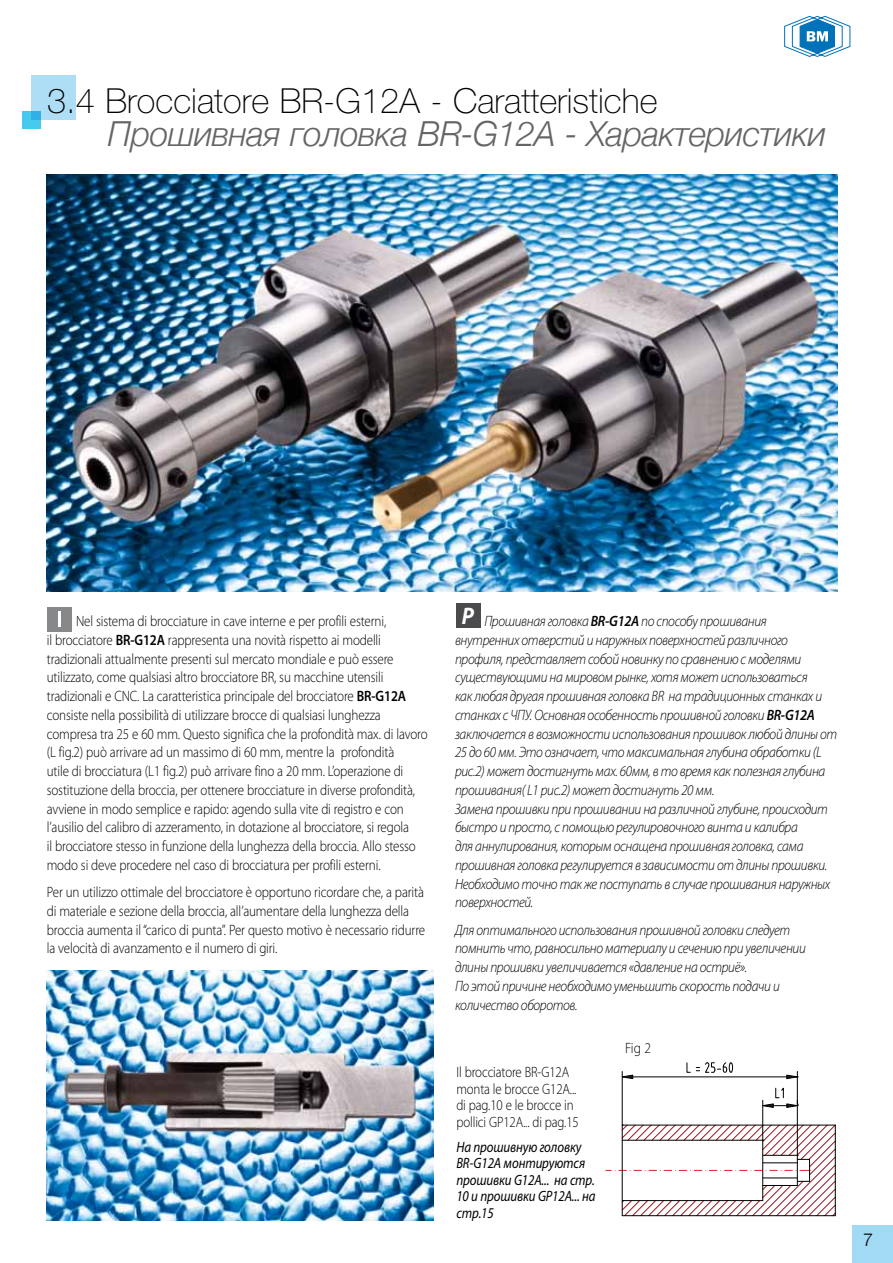
<style>
.page{position:relative;width:893px;height:1263px;background:#fff}
.page>*{position:absolute;margin:0;border:0;box-sizing:border-box;transform-origin:0 0}
.t1{font:italic 300 34.5px "Helvetica Neue";letter-spacing:-.015em;color:#646567}
.t2{font:100 34.5px "Helvetica Neue";color:#000}
.t3{font:italic 700 24px "Myriad Pro";color:#fff;scale:.9 1}
.t4{font:300 18px "Helvetica Neue";color:#000}
.t5{font:300 15px/18.8px "Myriad Pro";letter-spacing:-.01em;color:#000;scale:.87 1}
.t6{font:italic 300 15px/18.8px "Myriad Pro";letter-spacing:-.025em;color:#000;scale:.9 1}
.t7{font:italic 15px/16.5px "Myriad Pro";letter-spacing:-.01em;color:#000;scale:.86 1}
.t8{font:300 15px/16.5px "Myriad Pro";letter-spacing:-.01em;color:#000;scale:.86 1}
.t9{font:300 15px "Myriad Pro";letter-spacing:-.01em;color:#000;scale:.9 1}
.s1{font-weight:600}
</style>
<div class="page">
<svg style="left:784px;top:16px;width:67px;height:41px"></svg>
<div style="left:852px;top:1225px;width:41px;height:38px;background:#a2daf4"></div>
<div style="left:31px;top:76px;width:45px;height:44px;background:#addef5"></div>
<svg style="left:23px;top:111px;width:18px;height:18px"></svg>
<img style="left:47px;top:174px;width:791px;height:417px">
<div style="left:47px;top:607px;width:25px;height:25px;background:#87888a"></div>
<hr style="left:58px;top:612px;width:3px;height:15px;background:#fff">
<hr style="left:622px;top:1071px;width:1px;height:54px;background:#000">
<hr style="left:797px;top:1071px;width:1px;height:33px;background:#000">
<hr style="left:633px;top:1076px;width:154px;height:1px;background:#000">
<svg style="left:621px;top:1075px;width:12px;height:4px"></svg>
<svg style="left:687px;top:1062px;width:46px;height:11px"></svg>
<svg style="left:786px;top:1075px;width:13px;height:4px"></svg>
<hr style="left:762px;top:1100px;width:1px;height:40px;background:#000">
<hr style="left:797px;top:1100px;width:1px;height:55px;background:#000">
<svg style="left:762px;top:1087px;width:37px;height:21px"></svg>
<svg style="left:606px;top:1125px;width:229px;height:91px"></svg>
<hr style="left:622px;top:1125px;width:213px;height:1px;background:#000">
<hr style="left:622px;top:1215px;width:213px;height:1px;background:#000">
<hr style="left:835px;top:1125px;width:1px;height:91px;background:#000">
<img style="left:47px;top:971px;width:386px;height:249px">
<div style="left:456px;top:603px;width:25px;height:25px;background:#4b4b4d"></div>
<h1 class="t2" style="left:47px;top:81px;width:612px">3.4 Brocciatore BR-G12A - Caratteristiche</h1>
<h1 class="t1" style="left:108px;top:113px;width:720px">Прошивная головка BR-G12A - Характеристики</h1>
<p class="t5" style="left:47px;top:612px;width:439px;text-indent:29px">Nel sistema di brocciature in cave interne e per profili esterni,<br>il brocciatore <span class="s1">BR-G12A</span> rappresenta una novità rispetto ai modelli tradizionali attualmente presenti sul mercato mondiale e può essere utilizzato, come qualsiasi altro brocciatore BR, su macchine utensili tradizionali e CNC. La caratteristica principale del brocciatore <span class="s1">BR-G12A </span>consiste nella possibilità di utilizzare brocce di qualsiasi lunghezza compresa tra 25 e 60 mm. Questo significa che la profondità max. di lavoro (L fig.2) può arrivare ad un massimo di 60 mm, mentre la profondità<br>utile di brocciatura (L1 fig.2) può arrivare fino a 20 mm. L’operazione di sostituzione della broccia, per ottenere brocciature in diverse profondità, avviene in modo semplice e rapido: agendo sulla vite di registro e con l’ausilio del calibro di azzeramento, in dotazione al brocciatore, si regola<br>il brocciatore stesso in funzione della lunghezza della broccia. Allo stesso modo si deve procedere nel caso di brocciatura per profili esterni.</p>
<p class="t5" style="left:47px;top:883px;width:437px">Per un utilizzo ottimale del brocciatore è opportuno ricordare che, a parità di materiale e sezione della broccia, all’aumentare della lunghezza della broccia aumenta il “carico di punta”. Per questo motivo è necessario ridurre la velocità di avanzamento e il numero di giri.</p>
<h2 class="t3" style="left:462px;top:601px;width:15px">P</h2>
<p class="t6" style="left:455px;top:612px;width:426px;text-indent:29px">Прошивная головка <span class="s1">BR-G12A</span> по способу прошивания<br>внутренних отверстий и наружных поверхностей различного профиля, представляет собой новинку по сравнению с моделями существующими на мировом рынке, хотя может использоваться<br>как любая другая прошивная головка BR на традиционных станках и станках с ЧПУ. Основная особенность прошивной головки <span class="s1">BR-G12A </span>заключается в возможности использования прошивок любой длины от 25 до 60 мм. Это означает, что максимальная глубина обработки (L рис.2) может достигнуть маx. 60мм, в то время как полезная глубина прошивания( L1 рис.2) может достигнуть 20 мм.<br>Замена прошивки при прошивании на различной глубине, происходит быстро и просто, с помощью регулировочного винта и калибра<br>для аннулирования, которым оснащена прошивная головка, сама прошивная головка регулируется в зависимости от длины прошивки.<br>Необходимо точно так же поступать в случае прошивания наружных поверхностей.</p>
<p class="t6" style="left:455px;top:921px;width:391px">Для оптимального использования прошивной головки следует помнить что, равносильно материалу и сечению при увеличении длины прошивки увеличивается «давление на остриё».<br>По этой причине необходимо уменьшить скорость подачи и количество оборотов.</p>
<p class="t9" style="left:625px;top:1040px;width:30px">Fig 2</p>
<p class="t8" style="left:456px;top:1064px;width:144px">Il brocciatore BR-G12A monta le brocce G12A... di pag.10 e le brocce in pollici GP12A... di pag.15</p>
<p class="t7" style="left:456px;top:1138px;width:163px">На прошивную головку<br>BR-G12A монтируются прошивки G12A... на стр.<br>10 и прошивки GP12A... на стр.15</p>
<p class="t4" style="left:863px;top:1228px;width:12px">7</p>
</div>
